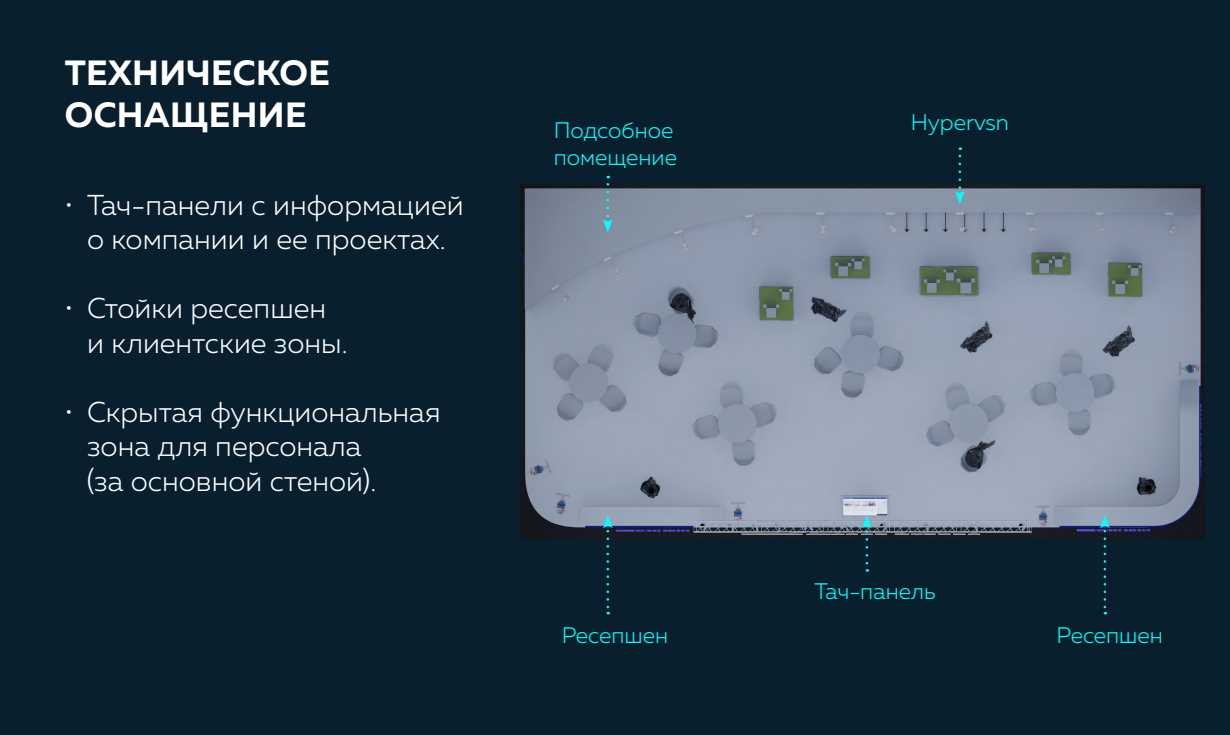
<style>
.page{position:relative;width:1230px;height:735px;background:#091f2e}
.page>*{position:absolute;margin:0;border:0;box-sizing:border-box;transform-origin:0 0}
.t1{font:700 35px/42px "Muller";letter-spacing:.01em;color:#fff}
.t2{font:300 28.75px/34.5px "Muller";color:#fff}
.t3{font:300 22.5px/27px "Muller";color:#0ff}
</style>
<div class="page">
<img style="left:520px;top:184px;width:684px;height:355px">
<svg style="left:603px;top:176px;width:10px;height:56px"></svg>
<svg style="left:955px;top:147px;width:10px;height:57px"></svg>
<svg style="left:603px;top:515px;width:10px;height:99px"></svg>
<svg style="left:862px;top:515px;width:10px;height:57px"></svg>
<svg style="left:1100px;top:515px;width:10px;height:99px"></svg>
<p class="t1" style="left:65px;top:52px;width:267px">ТЕХНИЧЕСКОЕ<br>ОСНАЩЕНИЕ</p>
<p class="t2" style="left:65px;top:187px;width:401px;text-align:center">• Тач-панели с информацией о компании и ее проектах.</p>
<p class="t2" style="left:87px;top:291px;width:262px;text-indent:-23px">• Стойки ресепшен и клиентские зоны.</p>
<p class="t2" style="left:87px;top:394px;width:355px;text-indent:-22px">• Скрытая функциональная зона для персонала<br>(за основной стеной).</p>
<p class="t3" style="left:554px;top:117px;width:125px">Подсобное помещение</p>
<p class="t3" style="left:911px;top:108px;width:100px">Hypervsn</p>
<p class="t3" style="left:815px;top:577px;width:123px">Тач-панель</p>
<p class="t3" style="left:562px;top:622px;width:108px">Ресепшен</p>
<p class="t3" style="left:1056px;top:622px;width:108px">Ресепшен</p>
</div>
